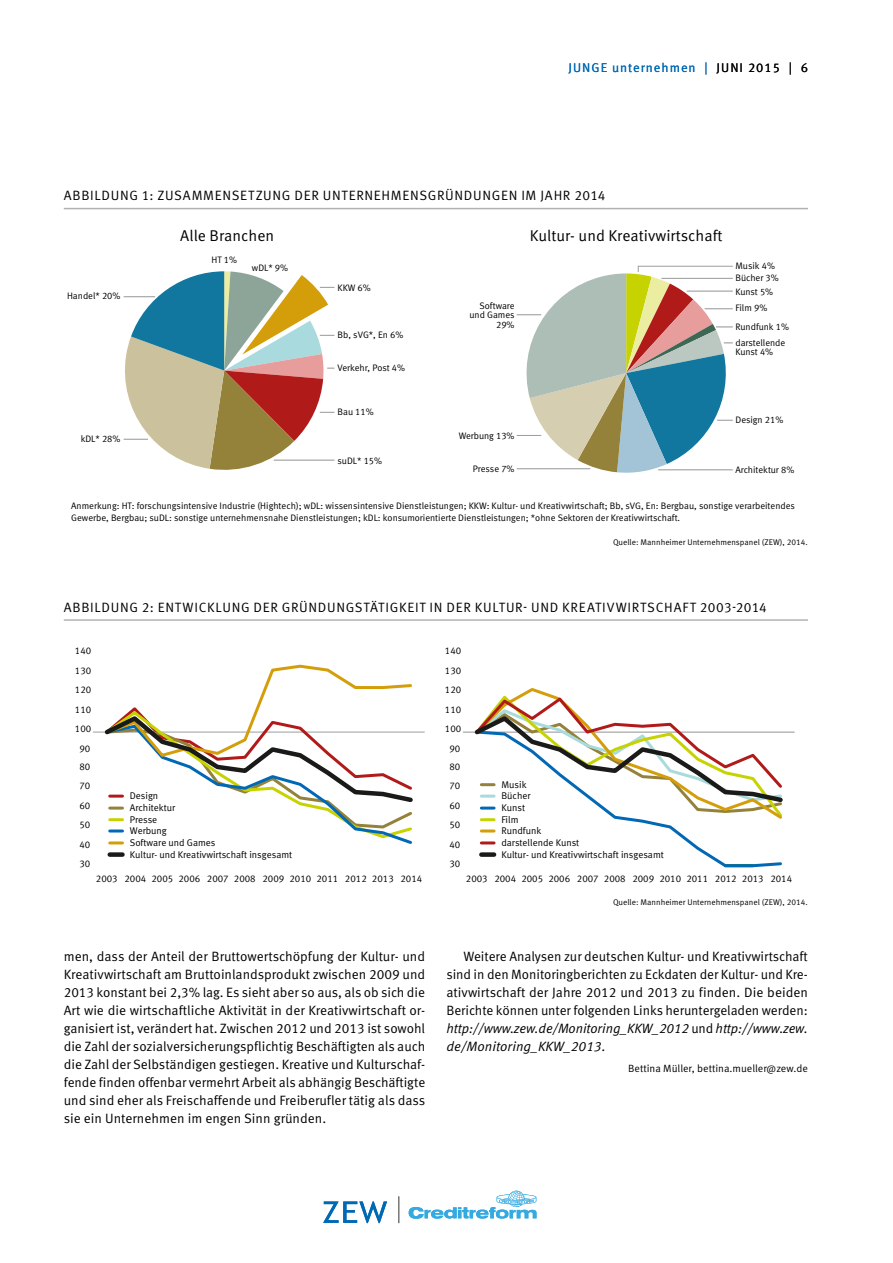
<style>
.page{position:relative;width:893px;height:1263px;background:#fff}
.page>*{position:absolute;margin:0;border:0;box-sizing:border-box;transform-origin:0 0}
.t1{font:15.6px "Meta Pro";color:#000}
.A1_Flließtext{font:13.5px/18px "Meta Pro";letter-spacing:-.005em;color:#000;text-align:justify}
.Grafik_Kopf{font:13.5px "Meta Pro";letter-spacing:.05em;color:#000}
.t2{font:12.75px "Meta Pro";letter-spacing:.075em;color:#0069b4}
.Autor_2zeilig{font:10.5px "Meta Pro";color:#000}
.t3{font:9.75px/11.7px "Meta Normal LF";color:#000}
.t4{font:9.45px/9.4px "Meta Normal LF";color:#000}
.Grafik_Lesehilfe{font:8.25px "Meta Pro";color:#000}
.s1{color:#000}
.s2{font-style:italic}
</style>
<div class="page">
<svg style="left:323px;top:1201px;width:64px;height:22px"></svg>
<svg style="left:409px;top:1191px;width:127px;height:28px"></svg>
<svg style="left:399px;top:1196px;width:1px;height:27px"></svg>
<svg style="left:516px;top:265px;width:217px;height:208px"></svg>
<hr style="left:661px;top:278px;width:72px;height:1px;background:#9c9d9d">
<svg style="left:123px;top:271px;width:211px;height:199px"></svg>
<hr style="left:64px;top:208px;width:744px;height:1px;background:#b1b2b3">
<hr style="left:463px;top:732px;width:331px;height:1px;background:#9c9d9d">
<hr style="left:93px;top:732px;width:331px;height:1px;background:#9c9d9d">
<svg style="left:101px;top:664px;width:315px;height:181px"></svg>
<div style="left:110px;top:852px;width:12px;height:5px;background:#1a1a18"></div>
<svg style="left:471px;top:688px;width:315px;height:180px"></svg>
<div style="left:481px;top:852px;width:13px;height:5px;background:#1a1a18"></div>
<hr style="left:64px;top:619px;width:744px;height:2px;background:#b1b2b3">
<p class="t2" style="left:568px;top:60px;width:241px">JUNGE unternehmen | <span class="s1">JUNI 2015 | 6</span></p>
<p class="Grafik_Kopf" style="left:64px;top:187px;width:543px">ABBILDUNG 1: ZUSAMMENSETZUNG DER UNTERNEHMENSGRÜNDUNGEN IM JAHR 2014</p>
<p class="t4" style="left:67px;top:291px;width:55px">Handel* 20%</p>
<p class="t4" style="left:81px;top:434px;width:41px">kDL* 28%</p>
<p class="t1" style="left:180px;top:226px;width:96px">Alle Branchen</p>
<p class="t1" style="left:530px;top:226px;width:194px">Kultur- und Kreativwirtschaft</p>
<p class="t4" style="left:212px;top:255px;width:27px">HT 1%</p>
<p class="t4" style="left:252px;top:263px;width:38px">wDL* 9%</p>
<p class="t4" style="left:338px;top:283px;width:35px">KKW 6%</p>
<p class="t4" style="left:338px;top:330px;width:67px">Bb, sVG*, En 6%</p>
<p class="t4" style="left:338px;top:362px;width:69px">Verkehr, Post 4%</p>
<p class="t4" style="left:338px;top:407px;width:38px">Bau 11%</p>
<p class="t4" style="left:469px;top:301px;width:47px;text-align:right">Software und Games<br>29%</p>
<p class="t4" style="left:459px;top:431px;width:57px">Werbung 13%</p>
<p class="t4" style="left:735px;top:260px;width:45px;line-height:12px">Musik 4%<br>Bücher 3%</p>
<p class="t4" style="left:735px;top:283px;width:39px;line-height:16.5px">Kunst 5%<br>Film 9%</p>
<p class="t4" style="left:735px;top:319px;width:55px;line-height:15.6px">Rundfunk 1% darstellende</p>
<p class="t4" style="left:735px;top:347px;width:39px">Kunst 4%</p>
<p class="t4" style="left:735px;top:415px;width:49px">Design 21%</p>
<p class="t4" style="left:338px;top:456px;width:46px">suDL* 15%</p>
<p class="t4" style="left:473px;top:464px;width:43px">Presse 7%</p>
<p class="t4" style="left:735px;top:465px;width:60px">Architektur 8%</p>
<p class="t4" style="left:71px;top:500px;width:725px;line-height:11.2px">Anmerkung: HT: forschungsintensive Industrie (Hightech); wDL: wissensintensive Dienstleistungen; KKW: Kultur- und Kreativwirtschaft; Bb, sVG, En: Bergbau, sonstige verarbeitendes<br>Gewerbe, Bergbau; suDL: sonstige unternehmensnahe Dienstleistungen; kDL: konsumorientierte Dienstleistungen; *ohne Sektoren der Kreativwirtschaft.</p>
<p class="Grafik_Lesehilfe" style="left:613px;top:536px;width:196px">Quelle: Mannheimer Unternehmenspanel (ZEW), 2014.</p>
<p class="Grafik_Kopf" style="left:64px;top:598px;width:705px">ABBILDUNG 2: ENTWICKLUNG DER GRÜNDUNGSTÄTIGKEIT IN DER KULTUR- UND KREATIVWIRTSCHAFT 2003-2014</p>
<p class="t3" style="left:75px;top:645px;width:18px">140</p>
<p class="t3" style="left:445px;top:645px;width:18px">140</p>
<p class="t3" style="left:75px;top:664px;width:18px">130</p>
<p class="t3" style="left:445px;top:664px;width:18px">130</p>
<p class="t3" style="left:75px;top:684px;width:18px">120</p>
<p class="t3" style="left:445px;top:684px;width:18px">120</p>
<p class="t3" style="left:75px;top:703px;width:18px">110</p>
<p class="t3" style="left:445px;top:703px;width:18px">110</p>
<p class="t3" style="left:75px;top:723px;width:18px">100</p>
<p class="t3" style="left:445px;top:723px;width:18px">100</p>
<p class="t3" style="left:79px;top:742px;width:12px">90</p>
<p class="t3" style="left:449px;top:742px;width:12px">90</p>
<p class="t3" style="left:79px;top:760px;width:12px">80</p>
<p class="t3" style="left:449px;top:760px;width:12px">80</p>
<p class="t3" style="left:79px;top:780px;width:12px">70</p>
<p class="t3" style="left:79px;top:799px;width:12px">60</p>
<p class="t3" style="left:79px;top:819px;width:12px">50</p>
<p class="t3" style="left:79px;top:838px;width:12px">40</p>
<p class="t3" style="left:79px;top:858px;width:12px">30</p>
<p class="t3" style="left:501px;top:778px;width:27px">Musik</p>
<p class="t3" style="left:501px;top:802px;width:164px">Kunst<br>Film<br>Rundfunk<br>darstellende Kunst<br>Kultur- und Kreativwirtschaft insgesamt</p>
<p class="t3" style="left:449px;top:780px;width:12px">70</p>
<p class="t3" style="left:130px;top:790px;width:164px">Design<br>Architektur<br>Presse<br>Werbung<br>Software und Games<br>Kultur- und Kreativwirtschaft insgesamt</p>
<p class="t3" style="left:501px;top:790px;width:31px">Bücher</p>
<p class="t3" style="left:449px;top:799px;width:12px">60</p>
<p class="t3" style="left:449px;top:819px;width:12px">50</p>
<p class="t3" style="left:449px;top:838px;width:12px">40</p>
<p class="t3" style="left:449px;top:858px;width:12px">30</p>
<p class="t3" style="left:96px;top:873px;width:23px">2003</p>
<p class="t3" style="left:124px;top:873px;width:299px">2004 2005 2006 2007 2008 2009 2010 2011 2012 2013 2014</p>
<p class="t3" style="left:466px;top:873px;width:328px">2003 2004 2005 2006 2007 2008 2009 2010 2011 2012 2013 2014</p>
<p class="Grafik_Lesehilfe" style="left:613px;top:897px;width:196px">Quelle: Mannheimer Unternehmenspanel (ZEW), 2014.</p>
<p class="A1_Flließtext" style="left:64px;top:948px;width:363px">men, dass der Anteil der Bruttowertschöpfung der Kultur- und Kreativwirtschaft am Bruttoinlandsprodukt zwischen 2009 und 2013 konstant bei 2,3% lag. Es sieht aber so aus, als ob sich die Art wie die wirtschaftliche Aktivität in der Kreativwirtschaft or&shy;ganisiert ist, verändert hat. Zwischen 2012 und 2013 ist sowohl die Zahl der sozialversicherungspflichtig Beschäftigten als auch die Zahl der Selbständigen gestiegen. Kreative und Kulturschaf&shy;fende finden offenbar vermehrt Arbeit als abhängig Beschäftigte und sind eher als Freischaffende und Freiberufler tätig als dass sie ein Unternehmen im engen Sinn gründen.</p>
<p class="A1_Flließtext" style="left:446px;top:948px;width:363px;text-indent:17px">Weitere Analysen zur deutschen Kultur- und Kreativwirtschaft sind in den Monitoringberichten zu Eckdaten der Kultur- und Kre&shy;ativwirtschaft der Jahre 2012 und 2013 zu finden. Die beiden Berichte können unter folgenden Links heruntergeladen werden: <span class="s2">http://www.zew.de/Monitoring_KKW_2012</span> und <span class="s2">http://www.zew. de/Monitoring_KKW_2013</span>.</p>
<p class="Autor_2zeilig" style="left:628px;top:1062px;width:181px">Bettina Müller, bettina.mueller@zew.de</p>
</div>
